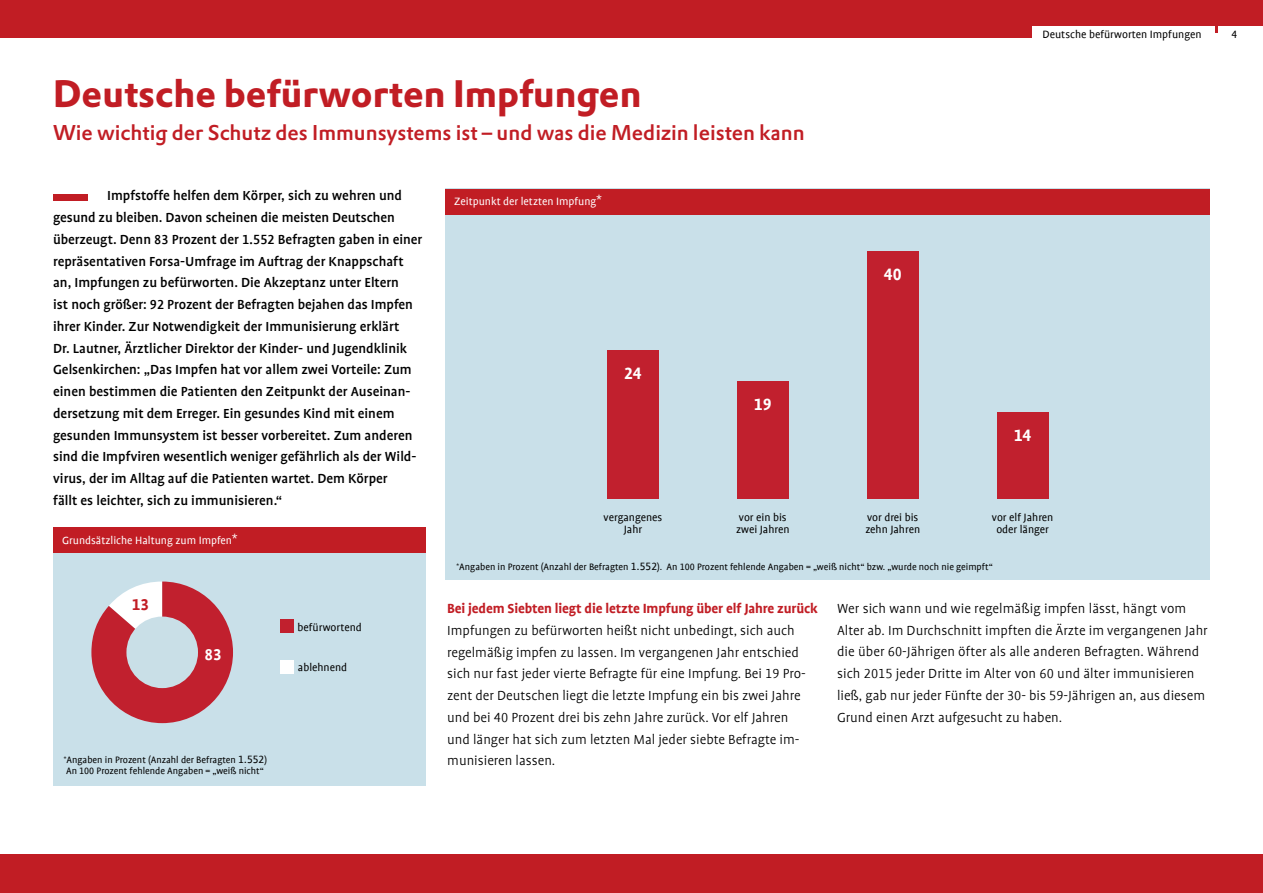
<style>
.page{position:relative;width:1263px;height:893px;background:#fff}
.page>*{position:absolute;margin:0;border:0;box-sizing:border-box;transform-origin:0 0}
.t1{font:700 37.5px "DTL Prokyon T";color:#c11d24}
.t2{font:21px "DTL Prokyon ST Medium";color:#c11d24}
.t3{font:700 18.75px "Profile NO";color:#fff}
.t4{font:700 18px "Profile NO";color:#c11d24}
.t5{font:700 18px "Profile NO";color:#fff}
.t6{font:500 15px/21.8px "Profile";color:#000}
.t7{font:300 15px/21.8px "Profile";color:#000}
.t8{font:700 15px "Profile";letter-spacing:-.01em;color:#c11d24}
.t9{font:12px/12px "Profile";color:#000;text-align:center}
.t10{font:12px "Profile";color:#fff}
.t11{font:12px "Profile NO";color:#000}
.t12{font:10.5px/10.5px "Profile";color:#000}
.s1{font-family:"Profile NO"}
.s2{font-family:"Profile NO";font-size:12px}
</style>
<div class="page">
<div style="left:53px;top:194px;width:34px;height:6px;background:#c11d24"></div>
<div style="left:53px;top:527px;width:373px;height:259px;background:#c9e0e9"></div>
<div style="left:445px;top:189px;width:765px;height:391px;background:#c9e0e9"></div>
<div style="left:445px;top:189px;width:765px;height:25px;background:#c11d24"></div>
<div style="left:53px;top:527px;width:373px;height:26px;background:#c11d24"></div>
<div style="left:0;top:26px;width:1032px;height:12px;background:#c11d24"></div>
<svg style="left:1215px;top:26px;width:3px;height:7px"></svg>
<div style="left:0;top:855px;width:1263px;height:38px;background:#c11d24"></div>
<div style="left:0;top:0;width:1263px;height:26px;background:#c11d24"></div>
<div style="left:280px;top:619px;width:14px;height:14px;background:#c1202e"></div>
<div style="left:280px;top:660px;width:14px;height:14px;background:#fff"></div>
<svg style="left:91px;top:581px;width:142px;height:142px"></svg>
<div style="left:126px;top:617px;width:72px;height:71px;background:#c9dfe7;border-radius:50%"></div>
<div style="left:607px;top:350px;width:51px;height:149px;background:#c1202e"></div>
<div style="left:737px;top:381px;width:51px;height:118px;background:#c1202e"></div>
<div style="left:867px;top:251px;width:51px;height:248px;background:#c1202e"></div>
<div style="left:997px;top:412px;width:51px;height:87px;background:#c1202e"></div>
<h1 class="t1" style="left:53px;top:68px;width:590px">Deutsche befürworten Impfungen</h1>
<h2 class="t2" style="left:53px;top:118px;width:753px">Wie wichtig der Schutz des Immunsystems ist – und was die Medizin leisten kann</h2>
<p class="t6" style="left:53px;top:185px;width:371px;text-indent:54px">Impfstoffe helfen dem Körper, sich zu wehren und gesund zu bleiben. Davon scheinen die meisten Deutschen überzeugt. Denn <span class="s1">83</span> Prozent der <span class="s1">1.552</span> Befragten gaben in einer repräsentativen Forsa-Umfrage im Auftrag der Knappschaft an, Impfungen zu befürworten. Die Akzeptanz unter Eltern<br>ist noch größer: <span class="s1">92</span> Prozent der Befragten bejahen das Impfen ihrer Kinder. Zur Notwendigkeit der Immunisierung erklärt<br>Dr. Lautner, Ärztlicher Direktor der Kinder- und Jugendklinik Gelsenkirchen: „Das Impfen hat vor allem zwei Vorteile: Zum einen bestimmen die Patienten den Zeitpunkt der Auseinan&shy;dersetzung mit dem Erreger. Ein gesundes Kind mit einem gesunden Immunsystem ist besser vorbereitet. Zum anderen sind die Impfviren wesentlich weniger gefährlich als der Wild&shy;virus, der im Alltag auf die Patienten wartet. Dem Körper<br>fällt es leichter, sich zu immunisieren.“</p>
<p class="t10" style="left:62px;top:534px;width:177px">Grundsätzliche Haltung zum Impfen*</p>
<p class="t10" style="left:454px;top:195px;width:149px">Zeitpunkt der letzten Impfung*</p>
<p class="t3" style="left:624px;top:365px;width:19px">24</p>
<p class="t9" style="left:603px;top:511px;width:60px">vergangenes<br>Jahr</p>
<p class="t3" style="left:754px;top:396px;width:19px">19</p>
<p class="t9" style="left:736px;top:511px;width:55px;text-align:left">vor ein bis zwei Jahren</p>
<p class="t3" style="left:884px;top:266px;width:19px">40</p>
<p class="t9" style="left:865px;top:511px;width:56px;text-align:left">vor drei bis zehn Jahren</p>
<p class="t9" style="left:1042px;top:29px;width:160px">Deutsche befürworten Impfungen</p>
<p class="t3" style="left:1014px;top:426px;width:19px">14</p>
<p class="t9" style="left:992px;top:511px;width:63px">vor elf Jahren oder länger</p>
<p class="t4" style="left:132px;top:596px;width:19px">13</p>
<p class="t5" style="left:205px;top:645px;width:19px">83</p>
<p class="t9" style="left:298px;top:621px;width:66px">befürwortend</p>
<p class="t9" style="left:298px;top:661px;width:51px">ablehnend</p>
<p class="t12" style="left:64px;top:755px;width:205px"><sup>*</sup>Angaben in Prozent (Anzahl der Befragten <span class="s2">1.552</span>)<br>An <span class="s1">100</span> Prozent fehlende Angaben = „weiß nicht“</p>
<p class="t12" style="left:457px;top:562px;width:538px"><sup>*</sup>Angaben in Prozent (Anzahl der Befragten <span class="s2">1.552</span>). An <span class="s1">100</span> Prozent fehlende Angaben = „weiß nicht“ bzw. „wurde noch nie geimpft“</p>
<p class="t8" style="left:447px;top:600px;width:372px">Bei jedem Siebten liegt die letzte Impfung über elf Jahre zurück</p>
<p class="t7" style="left:447px;top:620px;width:360px">Impfungen zu befürworten heißt nicht unbedingt, sich auch regelmäßig impfen zu lassen. Im vergangenen Jahr entschied sich nur fast jeder vierte Befragte für eine Impfung. Bei <span class="s1">19</span> Pro&shy;zent der Deutschen liegt die letzte Impfung ein bis zwei Jahre und bei <span class="s1">40</span> Prozent drei bis zehn Jahre zurück. Vor elf Jahren und länger hat sich zum letzten Mal jeder siebte Befragte im&shy;munisieren lassen.</p>
<p class="t7" style="left:837px;top:598px;width:372px">Wer sich wann und wie regelmäßig impfen lässt, hängt vom Alter ab. Im Durchschnitt impften die Ärzte im vergangenen Jahr die über <span class="s1">60</span>-Jährigen öfter als alle anderen Befragten. Während sich <span class="s1">2015</span> jeder Dritte im Alter von <span class="s1">60</span> und älter immunisieren ließ, gab nur jeder Fünfte der <span class="s1">30</span>- bis <span class="s1">59</span>-Jährigen an, aus diesem Grund einen Arzt aufgesucht zu haben.</p>
<p class="t11" style="left:1231px;top:29px;width:7px">4</p>
</div>
